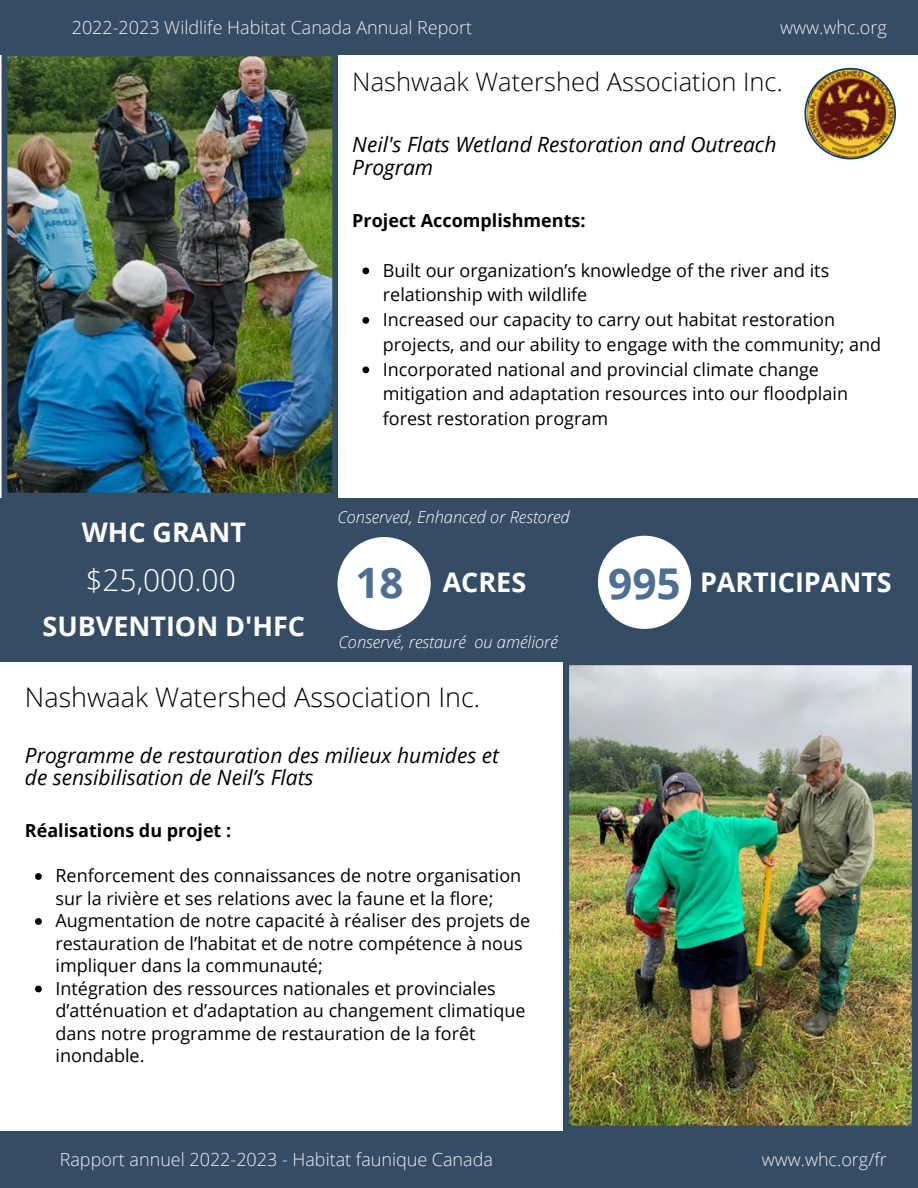
<style>
.page{position:relative;width:918px;height:1188px;background:#fff}
.page>*{position:absolute;margin:0;border:0;box-sizing:border-box;transform-origin:0 0}
.t1{font:700 42.45px "Open Sans";color:#4e6e92}
.t2{font:700 42px "Open Sans";color:#4e6e92}
.t3{font:300 30px "Open Sans";color:#fff}
.t4{font:700 27px "Open Sans";color:#fff}
.t5{font:300 27px "Open Sans";color:#000}
.t6{font:300 25.5px "Open Sans";color:#000}
.t7{font:italic 21px/22.5px "Open Sans";color:#000}
.t8{font:18px/22.5px "Open Sans";color:#000}
.t9{font:300 18px "Open Sans";color:#eff0f2}
.t10{font:700 18px "Open Sans";color:#000}
.t11{font:italic 300 16.5px "Open Sans";color:#fff}
</style>
<div class="page">
<div style="left:0;top:1132px;width:918px;height:56px;background:#354c65"></div>
<img style="left:2px;top:54px;width:336px;height:445px">
<div style="left:0;top:499px;width:918px;height:163px;background:#354c65"></div>
<svg style="left:804px;top:68px;width:92px;height:91px"></svg>
<div style="left:338px;top:537px;width:93px;height:93px;background:#fff;border-radius:50%"></div>
<img style="left:563px;top:662px;width:355px;height:470px">
<div style="left:0;top:0;width:918px;height:54px;background:#354c65"></div>
<div style="left:598px;top:536px;width:93px;height:93px;background:#fff;border-radius:50%"></div>
<svg style="left:362px;top:268px;width:7px;height:6px"></svg>
<svg style="left:362px;top:317px;width:7px;height:7px"></svg>
<svg style="left:362px;top:367px;width:7px;height:6px"></svg>
<svg style="left:35px;top:873px;width:7px;height:7px"></svg>
<svg style="left:35px;top:918px;width:7px;height:7px"></svg>
<svg style="left:35px;top:986px;width:7px;height:6px"></svg>
<p class="t9" style="left:72px;top:15px;width:402px">2022-2023 Wildlife Habitat Canada Annual Report</p>
<p class="t9" style="left:780px;top:15px;width:108px">www.whc.org</p>
<p class="t6" style="left:352px;top:63px;width:432px">Nashwaak Watershed Association Inc.</p>
<p class="t7" style="left:352px;top:133px;width:426px">Neil's Flats Wetland Restoration and Outreach<br>Program</p>
<p class="t10" style="left:352px;top:208px;width:235px">Project Accomplishments:</p>
<p class="t4" style="left:82px;top:514px;width:166px">WHC GRANT</p>
<p class="t8" style="left:383px;top:257px;width:448px;line-height:24.8px">Built our organization’s knowledge of the river and its relationship with wildlife</p>
<p class="t8" style="left:383px;top:307px;width:500px;line-height:24.8px">Increased our capacity to carry out habitat restoration projects, and our ability to engage with the community; and</p>
<p class="t8" style="left:383px;top:356px;width:467px;line-height:24.8px">Incorporated national and provincial climate change mitigation and adaptation resources into our floodplain forest restoration program</p>
<p class="t11" style="left:338px;top:505px;width:234px">Conserved, Enhanced or Restored</p>
<p class="t3" style="left:85px;top:559px;width:152px">$25,000.00</p>
<p class="t2" style="left:355px;top:553px;width:49px">18</p>
<p class="t4" style="left:443px;top:563px;width:85px">ACRES</p>
<p class="t1" style="left:608px;top:553px;width:74px">995</p>
<p class="t4" style="left:700px;top:564px;width:193px">PARTICIPANTS</p>
<p class="t4" style="left:43px;top:607px;width:264px">SUBVENTION D'HFC</p>
<p class="t11" style="left:339px;top:630px;width:221px">Conservé, restauré ou amélioré</p>
<p class="t5" style="left:25px;top:679px;width:457px">Nashwaak Watershed Association Inc.</p>
<p class="t7" style="left:25px;top:743px;width:476px">Programme de restauration des milieux humides et de sensibilisation de Neil’s Flats</p>
<p class="t10" style="left:25px;top:818px;width:208px">Réalisations du projet :</p>
<p class="t8" style="left:56px;top:864px;width:467px">Renforcement des connaissances de notre organisation sur la rivière et ses relations avec la faune et la flore;</p>
<p class="t8" style="left:56px;top:909px;width:476px">Augmentation de notre capacité à réaliser des projets de restauration de l’habitat et de notre compétence à nous impliquer dans la communauté;</p>
<p class="t8" style="left:56px;top:976px;width:472px">Intégration des ressources nationales et provinciales d’atténuation et d’adaptation au changement climatique dans notre programme de restauration de la forêt inondable.</p>
<p class="t9" style="left:60px;top:1147px;width:435px">Rapport annuel 2022-2023 - Habitat faunique Canada</p>
<p class="t9" style="left:762px;top:1147px;width:127px">www.whc.org/fr</p>
</div>
